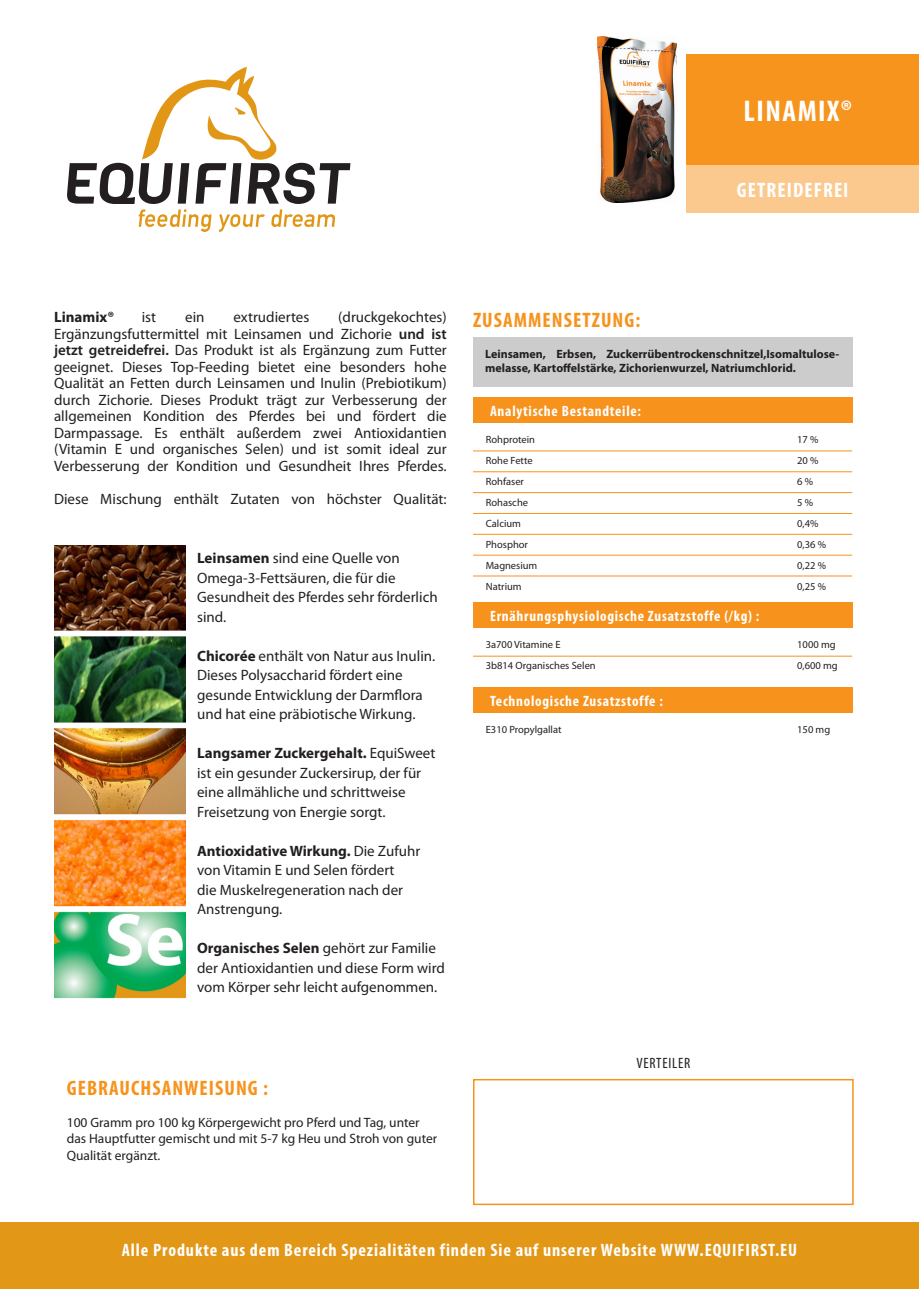
<style>
.page{position:relative;width:919px;height:1289px;background:#fff}
.page>*{position:absolute;margin:0;border:0;box-sizing:border-box;transform-origin:0 0}
.t1{font:700 condensed 30px "Myriad Pro";letter-spacing:.05em;color:#fff}
.t2{font:700 condensed 21px "Myriad Pro";letter-spacing:.05em;color:#f7931d}
.t3{font:700 condensed 21px "Myriad Pro";letter-spacing:.05em;color:#fff}
.t4{font:700 condensed 18px "Myriad Pro";letter-spacing:.05em;color:#fff}
.t5{font:15px/19.5px "Myriad Pro";color:#231f20}
.t6{font:700 condensed 15px "Myriad Pro";letter-spacing:.05em;color:#fff}
.t7{font:condensed 15px "Myriad Pro";letter-spacing:.05em;color:#231f20}
.t8{font:700 15px "Myriad Pro";color:#231f20}
.t9{font:13.5px/16.2px "Myriad Pro";color:#231f20}
.t10{font:700 12px/13.5px "Myriad Pro";color:#231f20}
.t11{font:10.5px "Myriad Pro";color:#231f20}
.s1{font-weight:600}
.s2{font-weight:700}
</style>
<div class="page">
<div style="left:0;top:1222px;width:918px;height:66px;background:#e39717"></div>
<div style="left:686px;top:55px;width:232px;height:110px;background:#f7941d"></div>
<div style="left:473px;top:397px;width:379px;height:26px;background:#f7931d"></div>
<div style="left:473px;top:602px;width:379px;height:26px;background:#f7931d"></div>
<div style="left:473px;top:687px;width:379px;height:26px;background:#f7931d"></div>
<svg style="left:67px;top:67px;width:283px;height:165px"></svg>
<img style="left:597px;top:37px;width:79px;height:165px">
<div style="left:473px;top:1078px;width:380px;height:126px;border:1px solid #f7931d"></div>
<div style="left:473px;top:337px;width:379px;height:50px;background:#cccccd"></div>
<hr style="left:473px;top:450px;width:379px;height:1px;background:#f7931d">
<hr style="left:473px;top:655px;width:379px;height:1px;background:#f7931d">
<hr style="left:473px;top:492px;width:379px;height:1px;background:#f7931d">
<hr style="left:473px;top:534px;width:379px;height:1px;background:#f7931d">
<hr style="left:473px;top:575px;width:379px;height:1px;background:#f7931d">
<hr style="left:473px;top:471px;width:379px;height:1px;background:#f7931d">
<hr style="left:473px;top:513px;width:379px;height:1px;background:#f7931d">
<hr style="left:473px;top:554px;width:379px;height:1px;background:#f7931d">
<img style="left:54px;top:545px;width:132px;height:453px">
<div style="left:686px;top:165px;width:232px;height:48px;background:#fbc98e"></div>
<p class="t1" style="left:743px;top:92px;width:110px">LINAMIX®</p>
<p class="t3" style="left:737px;top:177px;width:113px">GETREIDEFREI</p>
<p class="t5" style="left:54px;top:309px;width:394px;line-height:16.5px;text-align:justify;text-indent:284px">(druckgekochtes)<br>Ergänzungsfuttermittel mit Leinsamen und Zichorie <span class="s1">und ist jetzt getreidefrei.</span> Das Produkt ist als Ergänzung zum Futter geeignet. Dieses Top-Feeding bietet eine besonders hohe Qualität an Fetten durch Leinsamen und Inulin (Prebiotikum) durch Zichorie. Dieses Produkt trägt zur Verbesserung der allgemeinen Kondition des Pferdes bei und fördert die Darmpassage. Es enthält außerdem zwei Antioxidantien (Vitamin E und organisches Selen) und ist somit ideal zur Verbesserung der Kondition und Gesundheit Ihres Pferdes.</p>
<p class="t5" style="left:54px;top:489px;width:394px">Diese Mischung enthält Zutaten von höchster Qualität:</p>
<p class="t8" style="left:54px;top:307px;width:62px">Linamix®</p>
<p class="t5" style="left:142px;top:307px;width:16px">ist</p>
<p class="t5" style="left:185px;top:307px;width:21px">ein</p>
<p class="t5" style="left:233px;top:307px;width:77px">extrudiertes</p>
<p class="t5" style="left:197px;top:548px;width:242px"><span class="s2">Leinsamen</span> sind eine Quelle von<br>Omega-3-Fettsäuren, die für die<br>Gesundheit des Pferdes sehr förderlich sind.</p>
<p class="t5" style="left:197px;top:645px;width:240px"><span class="s2">Chicorée</span> enthält von Natur aus Inulin.<br>Dieses Polysaccharid fördert eine gesunde Entwicklung der Darmflora und hat eine präbiotische Wirkung.</p>
<p class="t5" style="left:197px;top:743px;width:240px"><span class="s2">Langsamer Zuckergehalt.</span> EquiSweet ist ein gesunder Zuckersirup, der für eine allmähliche und schrittweise Freisetzung von Energie sorgt.</p>
<p class="t5" style="left:197px;top:840px;width:225px"><span class="s2">Antioxidative Wirkung.</span> Die Zufuhr von Vitamin E und Selen fördert<br>die Muskelregeneration nach der<br>Anstrengung.</p>
<p class="t5" style="left:197px;top:938px;width:249px"><span class="s2">Organisches Selen</span> gehört zur Familie der Antioxidantien und diese Form wird vom Körper sehr leicht aufgenommen.</p>
<p class="t2" style="left:67px;top:1074px;width:203px">GEBRAUCHSANWEISUNG :</p>
<p class="t9" style="left:67px;top:1114px;width:372px">100 Gramm pro 100 kg Körpergewicht pro Pferd und Tag, unter das Hauptfutter gemischt und mit 5-7 kg Heu und Stroh von guter<br>Qualität ergänzt.</p>
<p class="t2" style="left:473px;top:307px;width:169px">ZUSAMMENSETZUNG:</p>
<p class="t10" style="left:485px;top:347px;width:356px">Leinsamen, Erbsen, Zuckerrübentrockenschnitzel,Isomaltulose&shy;melasse, Kartoffelstärke, Zichorienwurzel, Natriumchlorid.</p>
<p class="t6" style="left:490px;top:401px;width:152px">Analytische Bestandteile:</p>
<p class="t11" style="left:485px;top:433px;width:51px">Rohprotein</p>
<p class="t11" style="left:797px;top:433px;width:23px">17 %</p>
<p class="t11" style="left:485px;top:454px;width:48px">Rohe Fette</p>
<p class="t11" style="left:797px;top:454px;width:23px">20 %</p>
<p class="t11" style="left:485px;top:475px;width:40px">Rohfaser</p>
<p class="t11" style="left:797px;top:475px;width:17px">6 %</p>
<p class="t11" style="left:485px;top:496px;width:44px">Rohasche</p>
<p class="t11" style="left:797px;top:496px;width:17px">5 %</p>
<p class="t11" style="left:485px;top:517px;width:37px">Calcium</p>
<p class="t11" style="left:797px;top:517px;width:23px">0,4%</p>
<p class="t11" style="left:485px;top:538px;width:44px">Phosphor</p>
<p class="t11" style="left:797px;top:538px;width:30px">0,36 %</p>
<p class="t11" style="left:485px;top:559px;width:53px">Magnesium</p>
<p class="t11" style="left:797px;top:559px;width:30px">0,22 %</p>
<p class="t11" style="left:485px;top:580px;width:37px">Natrium</p>
<p class="t11" style="left:797px;top:580px;width:30px">0,25 %</p>
<p class="t6" style="left:490px;top:606px;width:271px">Ernährungsphysiologische Zusatzstoffe (/kg) :</p>
<p class="t11" style="left:485px;top:638px;width:76px">3a700 Vitamine E</p>
<p class="t11" style="left:797px;top:638px;width:40px">1000 mg</p>
<p class="t11" style="left:485px;top:659px;width:111px">3b814 Organisches Selen</p>
<p class="t11" style="left:797px;top:659px;width:42px">0,600 mg</p>
<p class="t6" style="left:490px;top:691px;width:174px">Technologische Zusatzstoffe :</p>
<p class="t11" style="left:485px;top:723px;width:77px">E310 Propylgallat</p>
<p class="t11" style="left:797px;top:723px;width:35px">150 mg</p>
<p class="t7" style="left:636px;top:1053px;width:55px">VERTEILER</p>
<p class="t4" style="left:122px;top:1238px;width:676px">Alle Produkte aus dem Bereich Spezialitäten finden Sie auf unserer Website WWW.EQUIFIRST.EU</p>
</div>
